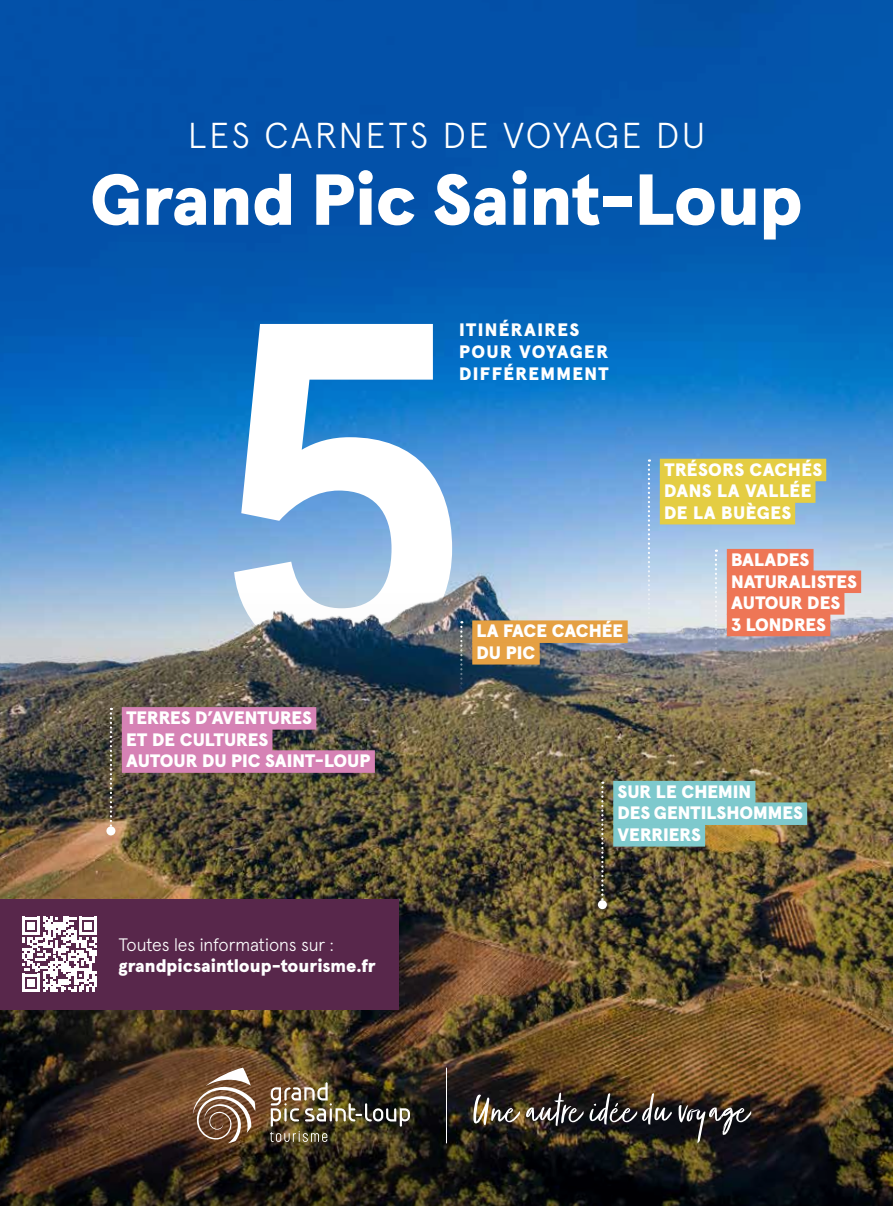
<style>
.page{position:relative;width:893px;height:1206px;background:#fff}
.page>*{position:absolute;margin:0;border:0;box-sizing:border-box;transform-origin:0 0}
.t1{font:700 480px "Apercu Pro";color:#fff}
.t2{font:900 72px "Apercu Pro";letter-spacing:-.01em;color:#fff}
.t3{font:300 36px "Apercu Pro";letter-spacing:.065em;color:#fff}
.t4{font:900 18px/21.6px "Apercu Pro";color:#fff}
.t5{font:900 18px/21.6px "Apercu Pro";letter-spacing:.02em;color:#fff}
.t6{font:900 18px/21.6px "Apercu Pro";letter-spacing:.07em;color:#fff}
.t7{font:300 18px "Apercu Pro";color:#fff}
</style>
<div class="page">
<div style="left:0;top:0;width:893px;height:50px;background:#0351a9"></div>
<img style="left:0;top:50px;width:893px;height:513px">
<img style="left:0;top:563px;width:893px;height:642px">
<img style="left:192px;top:1067px;width:218px;height:76px">
<svg style="left:473px;top:1094px;width:47px;height:31px"></svg>
<svg style="left:526px;top:1092px;width:146px;height:34px;background:#49433e"></svg>
<svg style="left:679px;top:1105px;width:72px;height:38px;background:#3e3c3e"></svg>
<hr style="left:446px;top:1067px;width:1px;height:76px;background:#fff">
<div style="left:0;top:899px;width:399px;height:110px;background:#58274b"></div>
<svg style="left:22px;top:916px;width:75px;height:75px"></svg>
<div style="left:660px;top:459px;width:166px;height:22px;background:#e4cd43"></div>
<div style="left:660px;top:480px;width:155px;height:23px;background:#e4cd43"></div>
<div style="left:660px;top:502px;width:135px;height:22px;background:#e4cd43"></div>
<svg style="left:648px;top:459px;width:2px;height:193px"></svg>
<svg style="left:644px;top:652px;width:9px;height:9px"></svg>
<div style="left:472px;top:620px;width:156px;height:23px;background:#e5a043"></div>
<div style="left:472px;top:642px;width:68px;height:22px;background:#e5a043"></div>
<div style="left:122px;top:707px;width:194px;height:22px;background:#d682b5"></div>
<div style="left:122px;top:728px;width:150px;height:23px;background:#d682b5"></div>
<div style="left:122px;top:750px;width:253px;height:22px;background:#d682b5"></div>
<div style="left:613px;top:780px;width:142px;height:23px;background:#7ec9cd"></div>
<div style="left:613px;top:802px;width:194px;height:23px;background:#7ec9cd"></div>
<div style="left:613px;top:824px;width:92px;height:22px;background:#7ec9cd"></div>
<div style="left:727px;top:549px;width:86px;height:22px;background:#ee7656"></div>
<div style="left:727px;top:570px;width:134px;height:23px;background:#ee7656"></div>
<div style="left:727px;top:592px;width:117px;height:22px;background:#ee7656"></div>
<div style="left:727px;top:613px;width:103px;height:23px;background:#ee7656"></div>
<svg style="left:460px;top:621px;width:2px;height:78px"></svg>
<svg style="left:457px;top:699px;width:9px;height:9px"></svg>
<svg style="left:110px;top:707px;width:2px;height:119px"></svg>
<div style="left:106px;top:826px;width:9px;height:9px;background:#fff;border-radius:50%"></div>
<svg style="left:601px;top:781px;width:2px;height:119px"></svg>
<div style="left:598px;top:900px;width:9px;height:9px;background:#fff;border-radius:50%"></div>
<svg style="left:715px;top:549px;width:2px;height:136px"></svg>
<svg style="left:711px;top:685px;width:9px;height:9px"></svg>
<h3 class="t3" style="left:188px;top:108px;width:518px">LES CARNETS DE VOYAGE DU</h3>
<h2 class="t2" style="left:90px;top:143px;width:715px">Grand Pic Saint-Loup</h2>
<h1 class="t1" style="left:214px;top:118px;width:254px">5</h1>
<p class="t6" style="left:459px;top:318px;width:151px">ITINÉRAIRES<br>POUR VOYAGER<br>DIFFÉREMMENT</p>
<p class="t4" style="left:476px;top:619px;width:148px">LA FACE CACHÉE<br>DU PIC</p>
<p class="t4" style="left:126px;top:705px;width:246px">TERRES D’AVENTURES<br>ET DE CULTURES<br>AUTOUR DU PIC SAINT-LOUP</p>
<p class="t5" style="left:664px;top:457px;width:160px">TRÉSORS CACHÉS<br>DANS LA VALLÉE<br>DE LA BUÈGES</p>
<p class="t4" style="left:731px;top:547px;width:127px">BALADES<br>NATURALISTES<br>AUTOUR DES<br>3 LONDRES</p>
<p class="t7" style="left:119px;top:930px;width:217px">Toutes les informations sur :</p>
<p class="t4" style="left:119px;top:953px;width:259px">grandpicsaintloup-tourisme.fr</p>
<p class="t4" style="left:617px;top:779px;width:187px">SUR LE CHEMIN<br>DES GENTILSHOMMES<br>VERRIERS</p>
</div>
